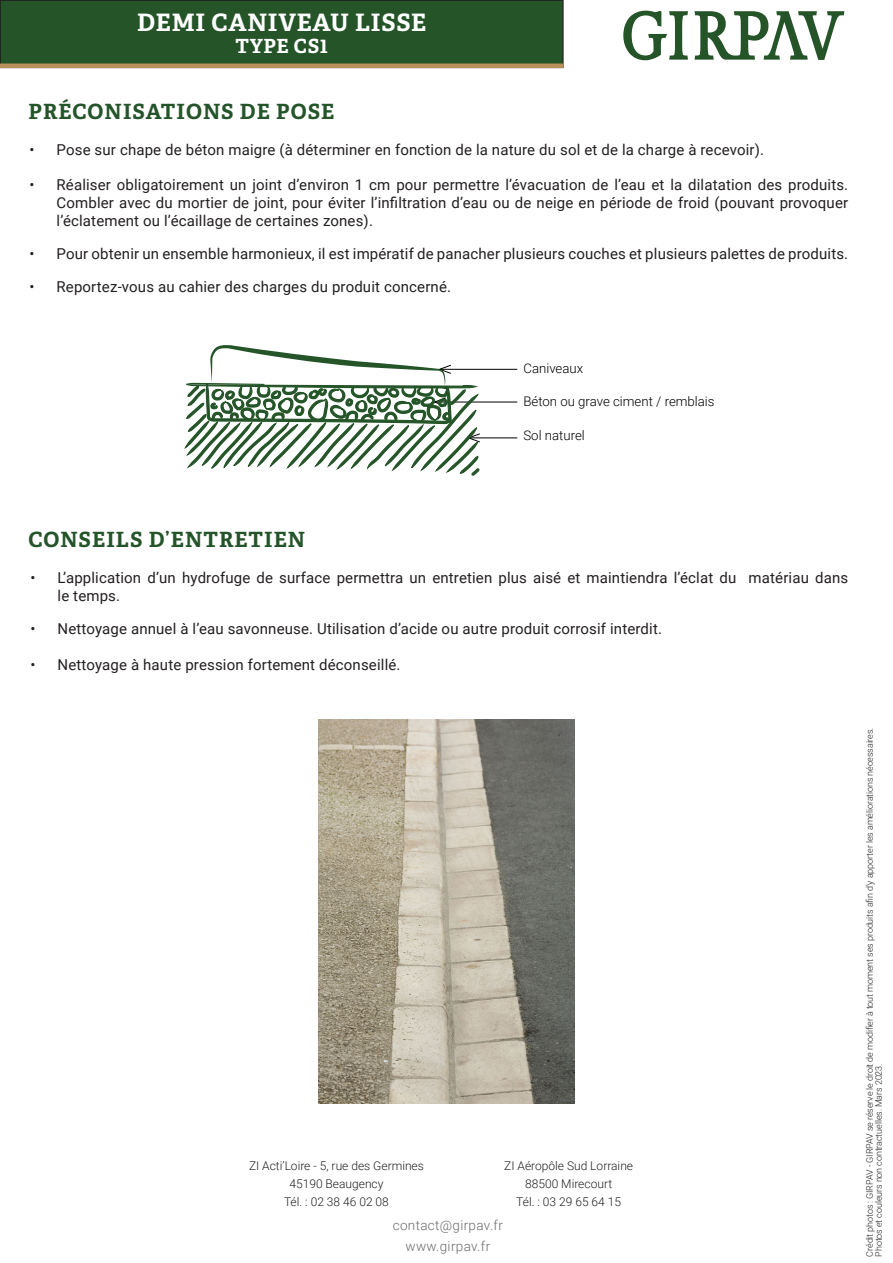
<style>
.page{position:relative;width:893px;height:1263px;background:#fff}
.page>*{position:absolute;margin:0;border:0;box-sizing:border-box;transform-origin:0 0}
.t1{font:700 24px "Adelle";letter-spacing:.03em;color:#fff}
.t2{font:700 21px "Adelle";letter-spacing:.05em;color:#245429}
.t3{font:700 19.5px "Adelle";letter-spacing:.03em;color:#fff}
.t4{font:15px/18px "Roboto";letter-spacing:.01em;color:#231f20;text-align:justify}
.t5{font:300 13.5px "Roboto";letter-spacing:.025em;color:#6c6d70}
.t6{font:300 13.2px "Roboto";color:#000}
.t7{font:300 12px "Roboto";color:#231f20}
.t8{font:300 9px/9px "Roboto";letter-spacing:-.01em;color:#231f20}
</style>
<div class="page">
<div style="left:0;top:0;width:563px;height:68px;background:#245428"></div>
<div style="left:0;top:0;width:563px;height:68px;border:1px solid #231f20"></div>
<svg style="left:623px;top:11px;width:65px;height:49px"></svg>
<svg style="left:694px;top:11px;width:150px;height:49px"></svg>
<hr style="left:0;top:64px;width:563px;height:4px;background:#b8905a">
<hr style="left:440px;top:369px;width:77px;height:1px;background:#000">
<hr style="left:435px;top:402px;width:82px;height:1px;background:#000">
<hr style="left:469px;top:437px;width:48px;height:1px;background:#000">
<svg style="left:185px;top:345px;width:331px;height:130px"></svg>
<img style="left:319px;top:720px;width:255px;height:383px">
<p class="t1" style="left:137px;top:7px;width:291px">DEMI CANIVEAU LISSE</p>
<p class="t3" style="left:236px;top:34px;width:94px">TYPE CS1</p>
<p class="t2" style="left:29px;top:98px;width:307px">PRÉCONISATIONS DE POSE</p>
<p class="t4" style="left:30px;top:140px;width:736px">• Pose sur chape de béton maigre (à déterminer en fonction de la nature du sol et de la charge à recevoir).</p>
<p class="t4" style="left:57px;top:175px;width:793px;text-indent:-27px">• Réaliser obligatoirement un joint d’environ 1 cm pour permettre l’évacuation de l’eau et la dilatation des produits.<br>Combler avec du mortier de joint, pour éviter l’infiltration d’eau ou de neige en période de froid (pouvant provoquer l’éclatement ou l’écaillage de certaines zones).</p>
<p class="t4" style="left:30px;top:244px;width:820px">• Pour obtenir un ensemble harmonieux, il est impératif de panacher plusieurs couches et plusieurs palettes de produits.</p>
<p class="t4" style="left:30px;top:277px;width:423px">• Reportez-vous au cahier des charges du produit concerné.</p>
<p class="t6" style="left:523px;top:359px;width:61px">Caniveaux</p>
<p class="t6" style="left:523px;top:392px;width:193px">Béton ou grave ciment / remblais</p>
<p class="t6" style="left:523px;top:426px;width:63px">Sol naturel</p>
<p class="t2" style="left:29px;top:526px;width:278px">CONSEILS D’ENTRETIEN</p>
<p class="t4" style="left:58px;top:568px;width:792px;text-indent:-27px">• L’application d’un hydrofuge de surface permettra un entretien plus aisé et maintiendra l’éclat du matériau dans le temps.</p>
<p class="t4" style="left:31px;top:619px;width:633px">• Nettoyage annuel à l’eau savonneuse. Utilisation d’acide ou autre produit corrosif interdit.</p>
<p class="t4" style="left:31px;top:655px;width:371px">• Nettoyage à haute pression fortement déconseillé.</p>
<p class="t7" style="left:249px;top:1157px;width:176px">ZI Acti’Loire - 5, rue des Germines</p>
<p class="t7" style="left:289px;top:1175px;width:96px">45190 Beaugency</p>
<p class="t7" style="left:284px;top:1193px;width:106px">Tél. : 02 38 46 02 08</p>
<p class="t5" style="left:393px;top:1215px;width:112px">contact@girpav.fr</p>
<p class="t5" style="left:405px;top:1236px;width:86px">www.girpav.fr</p>
<p class="t7" style="left:504px;top:1157px;width:130px">ZI Aéropôle Sud Lorraine</p>
<p class="t7" style="left:525px;top:1175px;width:89px">88500 Mirecourt</p>
<p class="t7" style="left:516px;top:1193px;width:106px">Tél. : 03 29 65 64 15</p>
<p class="t8" style="left:865px;top:1256px;width:531px;rotate:-90deg">Crédit photos : GIRPAV - GIRPAV se réserve le droit de modifier à tout moment ses produits afin d’y apporter les améliorations nécessaires.<br>Photos et couleurs non contractuelles. Mars 2023.</p>
</div>
